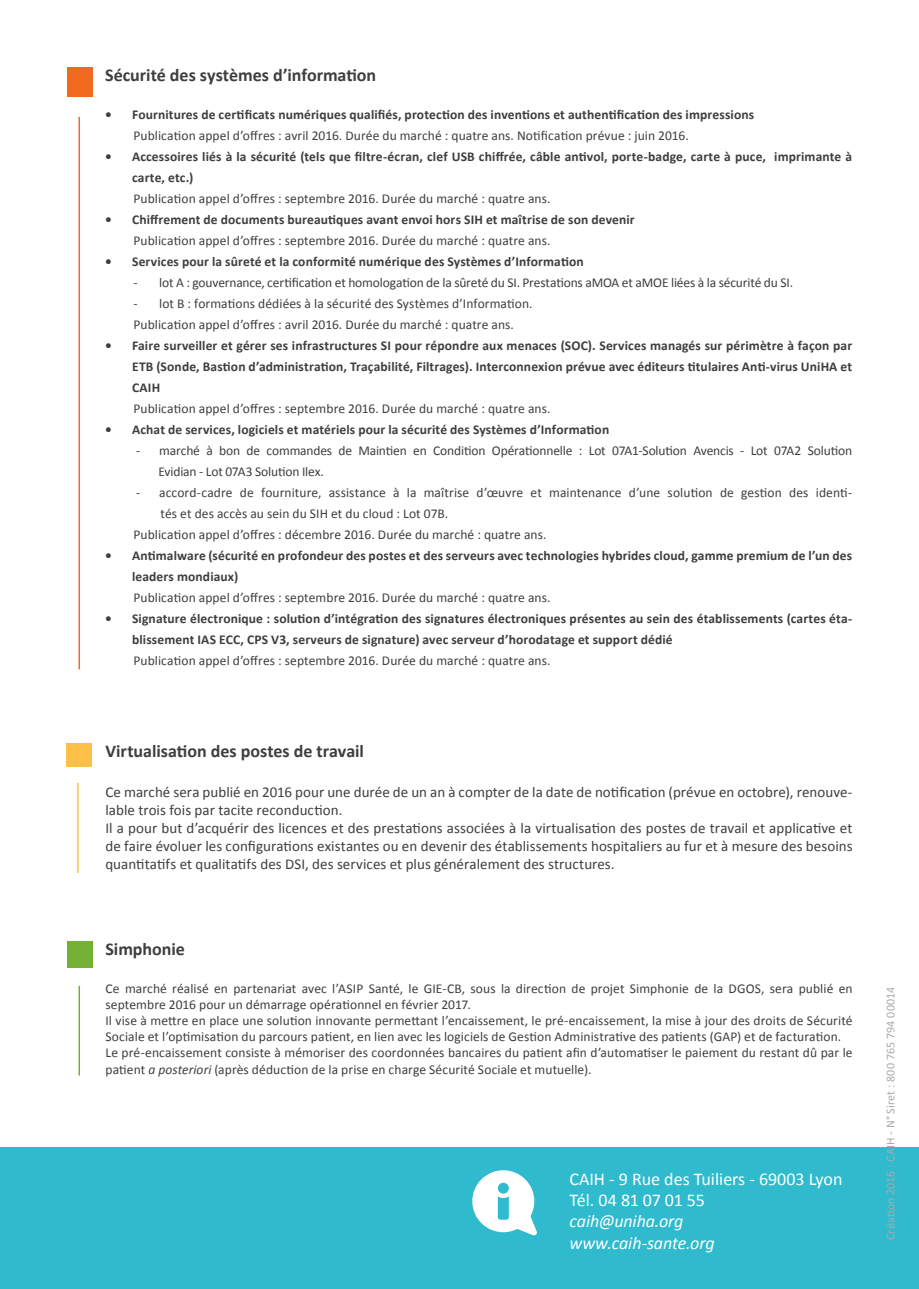
<style>
.page{position:relative;width:919px;height:1289px;background:#fff}
.page>*{position:absolute;margin:0;border:0;box-sizing:border-box;transform-origin:0 0}
.t1{font:700 18px "Calibri";color:#3e3e3f}
.t2{font:18px "Calibri";color:#fff}
.t3{font:italic 18px "Calibri";letter-spacing:-.005em;color:#fff}
.t4{font:15px/18px "Calibri";letter-spacing:.005em;color:#3e3e3f}
.t5{font:13.5px/16.2px "Calibri";letter-spacing:.005em;color:#3e3e3f}
.t6{font:700 13.5px/21px "Calibri";letter-spacing:.01em;color:#3e3e3f}
.t7{font:12px "Calibri";letter-spacing:.01em;color:#a8a9ad}
.s1{font-style:italic}
</style>
<div class="page">
<div style="left:0;top:1147px;width:918px;height:141px;background:#2fbbcd"></div>
<div style="left:67px;top:68px;width:26px;height:29px;background:#f26a1f"></div>
<hr style="left:78px;top:117px;width:2px;height:552px;background:#f26a1f">
<div style="left:66px;top:743px;width:26px;height:23px;background:#ffc048"></div>
<hr style="left:77px;top:782px;width:2px;height:91px;background:#ffc048">
<svg style="left:472px;top:1170px;width:65px;height:65px"></svg>
<div style="left:67px;top:941px;width:26px;height:26px;background:#72b133"></div>
<hr style="left:78px;top:985px;width:2px;height:90px;background:#72b133">
<p class="t1" style="left:105px;top:63px;width:273px">Sécurité des systèmes d’information</p>
<p class="t6" style="left:105px;top:103px;width:650px">• Fournitures de certificats numériques qualifiés, protection des inventions et authentification des impressions</p>
<p class="t5" style="left:134px;top:127px;width:556px">Publication appel d’offres : avril 2016. Durée du marché : quatre ans. Notification prévue : juin 2016.</p>
<p class="t6" style="left:132px;top:145px;width:721px;text-indent:-27px">• Accessoires liés à la sécurité (tels que filtre-écran, clef USB chiffrée, câble antivol, porte-badge, carte à puce, imprimante à carte, etc.)</p>
<p class="t5" style="left:134px;top:190px;width:418px">Publication appel d’offres : septembre 2016. Durée du marché : quatre ans.</p>
<p class="t6" style="left:105px;top:208px;width:531px">• Chiffrement de documents bureautiques avant envoi hors SIH et maîtrise de son devenir</p>
<p class="t5" style="left:134px;top:232px;width:418px">Publication appel d’offres : septembre 2016. Durée du marché : quatre ans.</p>
<p class="t6" style="left:105px;top:250px;width:480px">• Services pour la sûreté et la conformité numérique des Systèmes d’Information</p>
<p class="t5" style="left:134px;top:274px;width:661px">- lot A : gouvernance, certification et homologation de la sûreté du SI. Prestations aMOA et aMOE liées à la sécurité du SI.</p>
<p class="t5" style="left:134px;top:295px;width:400px">- lot B : formations dédiées à la sécurité des Systèmes d’Information.</p>
<p class="t5" style="left:134px;top:316px;width:382px">Publication appel d’offres : avril 2016. Durée du marché : quatre ans.</p>
<p class="t6" style="left:132px;top:334px;width:721px;text-align:justify;text-indent:-27px">• Faire surveiller et gérer ses infrastructures SI pour répondre aux menaces (SOC). Services managés sur périmètre à façon par ETB (Sonde, Bastion d’administration, Traçabilité, Filtrages). Interconnexion prévue avec éditeurs titulaires Anti-virus UniHA et CAIH</p>
<p class="t5" style="left:134px;top:400px;width:418px">Publication appel d’offres : septembre 2016. Durée du marché : quatre ans.</p>
<p class="t6" style="left:105px;top:418px;width:505px">• Achat de services, logiciels et matériels pour la sécurité des Systèmes d’Information</p>
<p class="t5" style="left:158px;top:439px;width:695px;line-height:21px;text-indent:-22px">- marché à bon de commandes de Maintien en Condition Opérationnelle : Lot 07A1-Solution Avencis - Lot 07A2 Solution<br>Evidian - Lot 07A3 Solution Ilex.</p>
<p class="t5" style="left:160px;top:481px;width:693px;line-height:21px;text-indent:-24px">- accord-cadre de fourniture, assistance à la maîtrise d’œuvre et maintenance d’une solution de gestion des identi&shy;tés et des accès au sein du SIH et du cloud : Lot 07B.</p>
<p class="t5" style="left:134px;top:526px;width:414px">Publication appel d’offres : décembre 2016. Durée du marché : quatre ans.</p>
<p class="t6" style="left:132px;top:544px;width:721px;text-indent:-27px">• Antimalware (sécurité en profondeur des postes et des serveurs avec technologies hybrides cloud, gamme premium de l’un des leaders mondiaux)</p>
<p class="t5" style="left:134px;top:589px;width:418px">Publication appel d’offres : septembre 2016. Durée du marché : quatre ans.</p>
<p class="t6" style="left:132px;top:607px;width:721px;text-indent:-27px">• Signature électronique : solution d’intégration des signatures électroniques présentes au sein des établissements (cartes éta&shy;blissement IAS ECC, CPS V3, serveurs de signature) avec serveur d’horodatage et support dédié</p>
<p class="t5" style="left:134px;top:652px;width:418px">Publication appel d’offres : septembre 2016. Durée du marché : quatre ans.</p>
<p class="t1" style="left:105px;top:738px;width:260px">Virtualisation des postes de travail</p>
<p class="t4" style="left:105px;top:782px;width:748px">Ce marché sera publié en 2016 pour une durée de un an à compter de la date de notification (prévue en octobre), renouve&shy;lable trois fois par tacite reconduction.</p>
<p class="t4" style="left:105px;top:818px;width:748px;text-align:justify">Il a pour but d’acquérir des licences et des prestations associées à la virtualisation des postes de travail et applicative et de faire évoluer les configurations existantes ou en devenir des établissements hospitaliers au fur et à mesure des besoins quantitatifs et qualitatifs des DSI, des services et plus généralement des structures.</p>
<p class="t1" style="left:105px;top:936px;width:81px">Simphonie</p>
<p class="t5" style="left:105px;top:979px;width:748px">Ce marché réalisé en partenariat avec l’ASIP Santé, le GIE-CB, sous la direction de projet Simphonie de la DGOS, sera publié en septembre 2016 pour un démarrage opérationnel en février 2017.</p>
<p class="t5" style="left:105px;top:1011px;width:748px">Il vise à mettre en place une solution innovante permettant l’encaissement, le pré-encaissement, la mise à jour des droits de Sécurité<br>Sociale et l’optimisation du parcours patient, en lien avec les logiciels de Gestion Administrative des patients (GAP) et de facturation.</p>
<p class="t5" style="left:105px;top:1044px;width:748px">Le pré-encaissement consiste à mémoriser des coordonnées bancaires du patient afin d’automatiser le paiement du restant dû par le patient <span class="s1">a posteriori</span> (après déduction de la prise en charge Sécurité Sociale et mutuelle).</p>
<p class="t2" style="left:569px;top:1166px;width:274px">CAIH - 9 Rue des Tuiliers - 69003 Lyon</p>
<p class="t2" style="left:569px;top:1187px;width:137px">Tél. 04 81 07 01 55</p>
<p class="t3" style="left:569px;top:1208px;width:116px">caih@uniha.org</p>
<p class="t3" style="left:569px;top:1230px;width:147px">www.caih-sante.org</p>
<p class="t7" style="left:882px;top:1239px;width:255px;rotate:-90deg">Création 2016 : CAIH - N° Siret : 800 765 794 00014</p>
</div>
